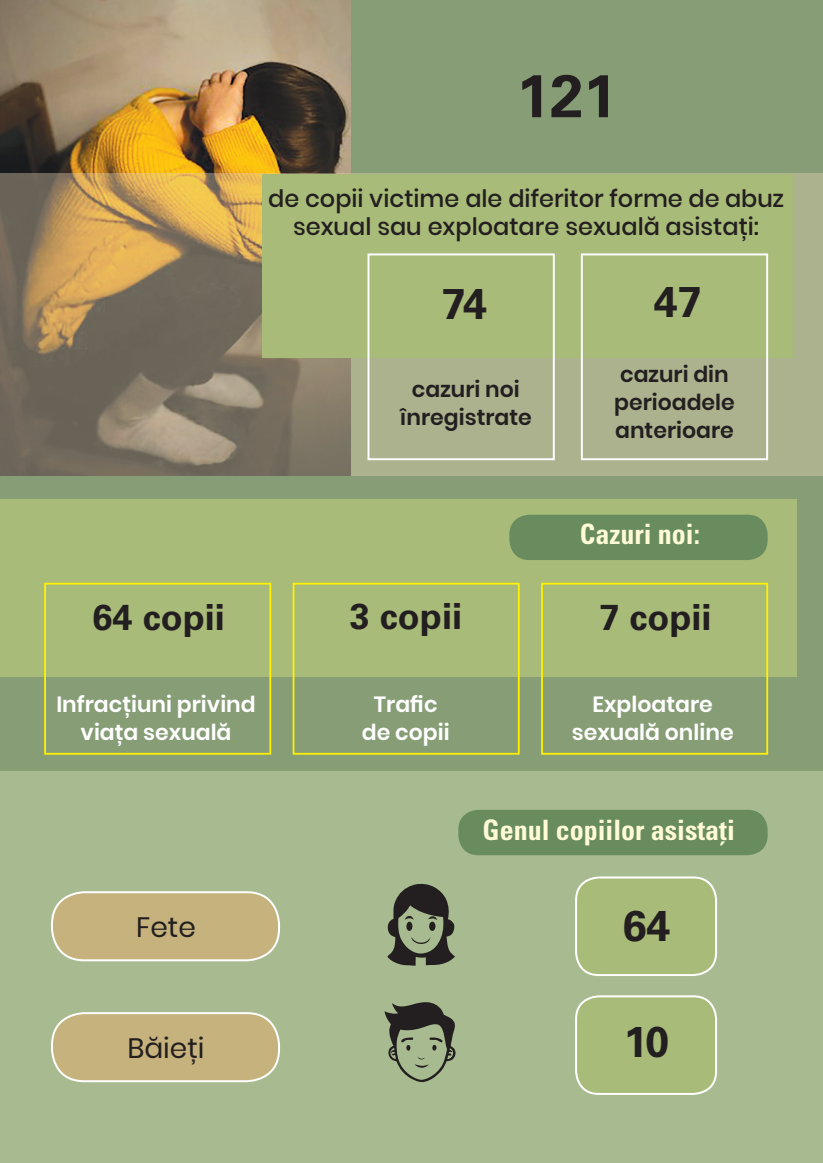
<style>
.page{position:relative;width:823px;height:1163px;background:#fff}
.page>*{position:absolute;margin:0;border:0;box-sizing:border-box;transform-origin:0 0}
.t1{font:700 60px "Univers LTCYR 65";color:#231f20}
.t2{font:700 43px "Univers LTCYR 65";letter-spacing:-.03em;color:#231f20}
.t3{font:700 36px "Univers LTCYR 65";color:#231f20}
.t4{font:28px "Univers LTCYR 67 Bold Cond";color:#fffbd6}
.t5{font:28px "Poppins";color:#231f20}
.t6{font:500 24px/28px "Poppins";color:#231f20;text-align:center}
.t7{font:600 22px/28px "Poppins";color:#fff;text-align:center}
.t8{font:600 22px/28px "Poppins";color:#231f20;text-align:center}
</style>
<div class="page">
<div style="left:0;top:0;width:822px;height:1162px;background:#879d76"></div>
<img style="left:0;top:0;width:350px;height:174px">
<svg style="left:0;top:174px;width:822px;height:302px;background:#9b9271"></svg>
<div style="left:262px;top:174px;width:530px;height:183px;background:#a9bb79"></div>
<div style="left:0;top:500px;width:795px;height:176px;background:#a9bb79"></div>
<div style="left:509px;top:514px;width:258px;height:46px;background:#698c5f;border-radius:20px"></div>
<div style="left:44px;top:582px;width:227px;height:172px;border:2px solid #fff101"></div>
<div style="left:292px;top:582px;width:227px;height:172px;border:2px solid #fff101"></div>
<div style="left:541px;top:582px;width:226px;height:172px;border:2px solid #fff101"></div>
<div style="left:367px;top:253px;width:187px;height:207px;border:2px solid #fbfdfe"></div>
<div style="left:580px;top:253px;width:187px;height:207px;border:2px solid #fbfdfe"></div>
<div style="left:0;top:771px;width:822px;height:391px;background:#a8bb90"></div>
<div style="left:458px;top:809px;width:309px;height:46px;background:#698c5f;border-radius:20px"></div>
<div style="left:575px;top:996px;width:140px;height:97px;background:#a9bb79;border-radius:23px"></div>
<div style="left:574px;top:995px;width:142px;height:99px;border:2px solid #fff;border-radius:23px"></div>
<div style="left:52px;top:1012px;width:227px;height:68px;background:#c6b27c;border-radius:32px"></div>
<div style="left:51px;top:1011px;width:229px;height:70px;border:2px solid #fff;border-radius:32px"></div>
<div style="left:575px;top:877px;width:140px;height:97px;background:#a9bb79;border-radius:23px"></div>
<div style="left:574px;top:876px;width:142px;height:99px;border:2px solid #fff;border-radius:23px"></div>
<div style="left:52px;top:892px;width:227px;height:68px;background:#c6b27c;border-radius:32px"></div>
<div style="left:51px;top:891px;width:229px;height:70px;border:2px solid #fff;border-radius:32px"></div>
<svg style="left:387px;top:883px;width:68px;height:82px"></svg>
<svg style="left:384px;top:1002px;width:72px;height:80px"></svg>
<h1 class="t1" style="left:516px;top:54px;width:102px">121</h1>
<p class="t6" style="left:268px;top:185px;width:517px">de copii victime ale diferitor forme de abuz sexual sau exploatare sexuală asistați:</p>
<h3 class="t3" style="left:92px;top:591px;width:134px">64 copii</h3>
<p class="t7" style="left:56px;top:690px;width:201px">Infracțiuni privind viața sexuală</p>
<h2 class="t2" style="left:441px;top:273px;width:47px">74</h2>
<p class="t8" style="left:399px;top:375px;width:133px">cazuri noi înregistrate</p>
<h3 class="t3" style="left:349px;top:591px;width:114px">3 copii</h3>
<p class="t7" style="left:362px;top:690px;width:89px">Trafic de copii</p>
<h2 class="t2" style="left:653px;top:271px;width:49px">47</h2>
<p class="t8" style="left:613px;top:361px;width:122px;text-align:left">cazuri din perioadele anterioare</p>
<p class="t4" style="left:579px;top:516px;width:121px">Cazuri noi:</p>
<h3 class="t3" style="left:599px;top:591px;width:114px">7 copii</h3>
<p class="t7" style="left:571px;top:690px;width:163px">Exploatare sexuală online</p>
<p class="t4" style="left:482px;top:812px;width:254px">Genul copiilor asistați</p>
<p class="t5" style="left:136px;top:910px;width:61px">Fete</p>
<h2 class="t2" style="left:622px;top:895px;width:49px">64</h2>
<p class="t5" style="left:127px;top:1031px;width:78px">Băieți</p>
<h2 class="t2" style="left:623px;top:1011px;width:47px">10</h2>
</div>
